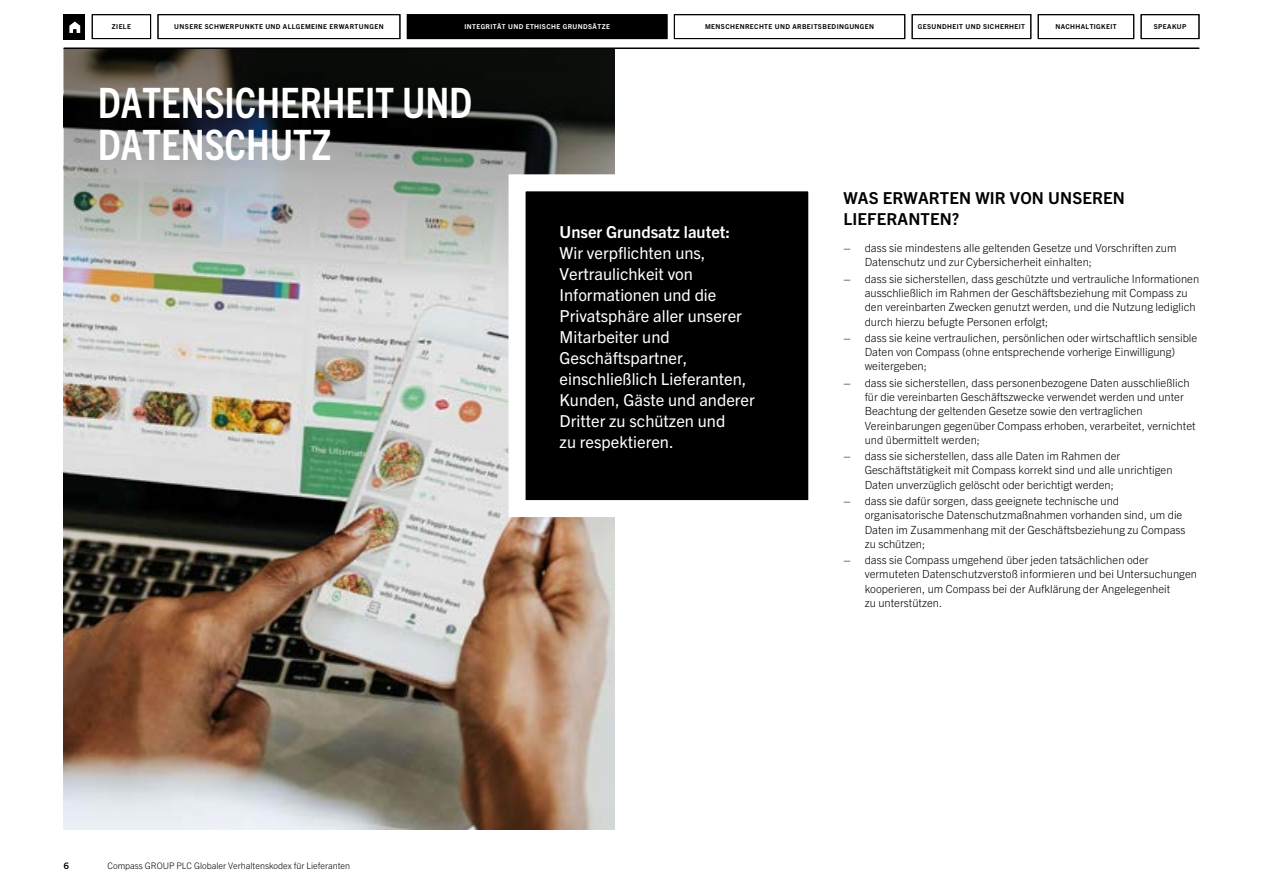
<style>
.page{position:relative;width:1263px;height:893px;background:#fff}
.page>*{position:absolute;margin:0;border:0;box-sizing:border-box;transform-origin:0 0}
.Page_Title{font:700 condensed 42px/42px "Trade Gothic Next LT Pro";color:#fff}
.Introduction{font:16.5px/21px "Trade Gothic Next LT Pro";color:#fff}
.Heading-1{font:700 16.5px/21px "Trade Gothic Next LT Pro";letter-spacing:.01em;color:#000}
.t1{font:300 11.25px/14.2px "Trade Gothic Next LT Pro";color:#000}
.t2{font:300 9px "Trade Gothic Next LT Pro";color:#000}
.t3{font:700 9px "Trade Gothic Next LT Pro";color:#000}
.t4{font:700 6.75px "Trade Gothic Next LT Pro";letter-spacing:.06em;color:#000}
.t5{font:700 6.75px "Trade Gothic Next LT Pro";letter-spacing:.06em;color:#fff}
.s1{font-weight:700}
</style>
<div class="page">
<div style="left:407px;top:15px;width:260px;height:24px;background:#000"></div>
<img style="left:64px;top:307px;width:550px;height:522px">
<img style="left:64px;top:49px;width:550px;height:258px">
<svg style="left:500px;top:166px;width:309px;height:360px"></svg>
<div style="left:64px;top:14px;width:21px;height:26px;background:#000"></div>
<svg style="left:69px;top:22px;width:11px;height:11px"></svg>
<div style="left:92px;top:14px;width:59px;height:25px;border:1px solid #000"></div>
<div style="left:158px;top:14px;width:242px;height:25px;border:1px solid #000"></div>
<div style="left:407px;top:14px;width:260px;height:25px;border:1px solid #000"></div>
<div style="left:674px;top:14px;width:231px;height:25px;border:1px solid #000"></div>
<div style="left:912px;top:14px;width:119px;height:25px;border:1px solid #000"></div>
<div style="left:1038px;top:14px;width:96px;height:25px;border:1px solid #000"></div>
<div style="left:1141px;top:14px;width:58px;height:25px;border:1px solid #000"></div>
<hr style="left:64px;top:48px;width:1135px;height:1px;background:#000">
<p class="t4" style="left:112px;top:22px;width:20px">ZIELE</p>
<p class="t4" style="left:174px;top:22px;width:211px">UNSERE SCHWERPUNKTE UND ALLGEMEINE ERWARTUNGEN</p>
<p class="t5" style="left:464px;top:22px;width:147px">INTEGRITÄT UND ETHISCHE GRUNDSÄTZE</p>
<p class="t4" style="left:705px;top:22px;width:171px">MENSCHENRECHTE UND ARBEITSBEDINGUNGEN</p>
<p class="t4" style="left:918px;top:22px;width:109px">GESUNDHEIT UND SICHERHEIT</p>
<p class="t4" style="left:1055px;top:22px;width:63px">NACHHALTIGKEIT</p>
<p class="t4" style="left:1154px;top:22px;width:34px">SPEAKUP</p>
<p class="Page_Title" style="left:98px;top:79px;width:376px">DATENSICHERHEIT UND<br>DATENSCHUTZ</p>
<p class="Introduction" style="left:560px;top:221px;width:197px"><span class="s1">Unser Grundsatz lautet:<br></span>Wir verpflichten uns,<br>Vertraulichkeit von<br>Informationen und die<br>Privatsphäre aller unserer<br>Mitarbeiter und<br>Geschäftspartner, einschließlich Lieferanten,<br>Kunden, Gäste und anderer<br>Dritter zu schützen und<br>zu respektieren.</p>
<p class="Heading-1" style="left:843px;top:186px;width:283px">WAS ERWARTEN WIR VON UNSEREN<br>LIEFERANTEN?</p>
<p class="t1" style="left:865px;top:240px;width:313px;text-indent:-21px">– dass sie mindestens alle geltenden Gesetze und Vorschriften zum<br>Datenschutz und zur Cybersicherheit einhalten;</p>
<p class="t1" style="left:865px;top:271px;width:336px;text-indent:-21px">– dass sie sicherstellen, dass geschützte und vertrauliche Informationen ausschließlich im Rahmen der Geschäftsbeziehung mit Compass zu den vereinbarten Zwecken genutzt werden, und die Nutzung lediglich durch hierzu befugte Personen erfolgt;</p>
<p class="t1" style="left:865px;top:330px;width:334px;text-indent:-21px">– dass sie keine vertraulichen, persönlichen oder wirtschaftlich sensible<br>Daten von Compass (ohne entsprechende vorherige Einwilligung) weitergeben;</p>
<p class="t1" style="left:865px;top:375px;width:332px;text-indent:-21px">– dass sie sicherstellen, dass personenbezogene Daten ausschließlich für die vereinbarten Geschäftszwecke verwendet werden und unter Beachtung der geltenden Gesetze sowie den vertraglichen Vereinbarungen gegenüber Compass erhoben, verarbeitet, vernichtet und übermittelt werden;</p>
<p class="t1" style="left:865px;top:448px;width:309px;text-indent:-21px">– dass sie sicherstellen, dass alle Daten im Rahmen der<br>Geschäftstätigkeit mit Compass korrekt sind und alle unrichtigen<br>Daten unverzüglich gelöscht oder berichtigt werden;</p>
<p class="t1" style="left:865px;top:493px;width:322px;text-indent:-21px">– dass sie dafür sorgen, dass geeignete technische und organisatorische Datenschutzmaßnahmen vorhanden sind, um die Daten im Zusammenhang mit der Geschäftsbeziehung zu Compass zu schützen;</p>
<p class="t1" style="left:865px;top:552px;width:334px;text-indent:-21px">– dass sie Compass umgehend über jeden tatsächlichen oder vermuteten Datenschutzverstoß informieren und bei Untersuchungen kooperieren, um Compass bei der Aufklärung der Angelegenheit<br>zu unterstützen.</p>
<p class="t3" style="left:64px;top:860px;width:7px">6</p>
<p class="t2" style="left:108px;top:860px;width:244px">Compass GROUP PLC Globaler Verhaltenskodex für Lieferanten</p>
</div>
